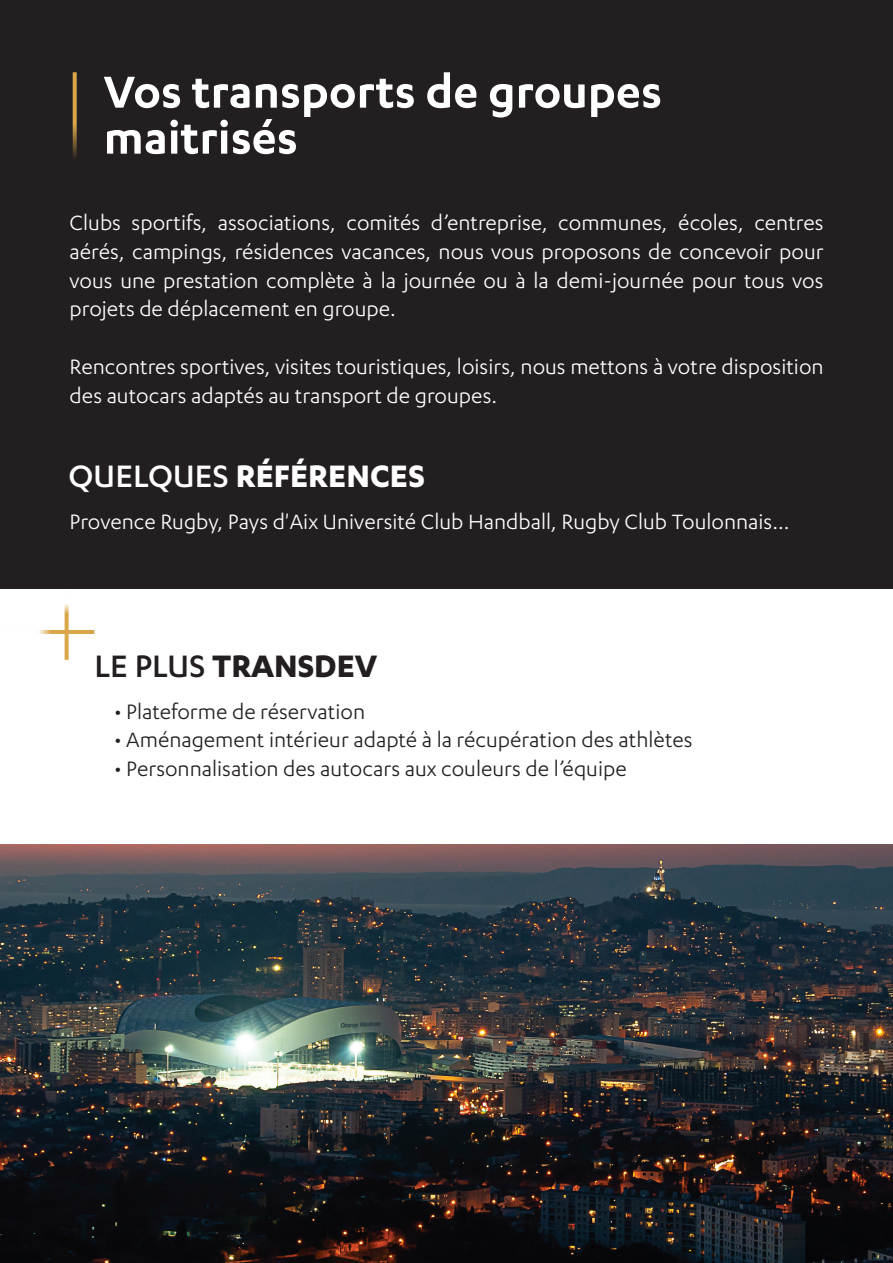
<style>
.page{position:relative;width:893px;height:1263px;background:#fff}
.page>*{position:absolute;margin:0;border:0;box-sizing:border-box;transform-origin:0 0}
.t1{font:600 52.05px/46px "Karbon";color:#fff}
.t2{font:700 36px "Karbon";color:#fff}
.t3{font:700 36px "Karbon";color:#231f20}
.t4{font:24px/28.8px "Karbon";color:#fff;text-align:justify}
.t5{font:24px "Karbon";color:#231f20}
.s1{font-weight:500}
</style>
<div class="page">
<svg style="left:65px;top:604px;width:4px;height:56px"></svg>
<svg style="left:39px;top:630px;width:55px;height:4px"></svg>
<div style="left:0;top:0;width:893px;height:589px;background:#231f20"></div>
<svg style="left:73px;top:72px;width:4px;height:86px"></svg>
<img style="left:0;top:844px;width:893px;height:419px">
<p class="t1" style="left:104px;top:67px;width:560px">Vos transports de groupes maitrisés</p>
<p class="t4" style="left:70px;top:208px;width:756px">Clubs sportifs, associations, comités d’entreprise, communes, écoles, centres aérés, campings, résidences vacances, nous vous proposons de concevoir pour vous une prestation complète à la journée ou à la demi-journée pour tous vos projets de déplacement en groupe.</p>
<p class="t4" style="left:70px;top:352px;width:756px">Rencontres sportives, visites touristiques, loisirs, nous mettons à votre disposition des autocars adaptés au transport de groupes.</p>
<p class="t2" style="left:69px;top:456px;width:358px"><span class="s1">QUELQUES</span> RÉFÉRENCES</p>
<p class="t4" style="left:70px;top:507px;width:721px">Provence Rugby, Pays d'Aix Université Club Handball, Rugby Club Toulonnais...</p>
<p class="t3" style="left:94px;top:645px;width:284px"><span class="s1">LE PLUS</span> TRANSDEV</p>
<p class="t5" style="left:114px;top:698px;width:253px">• Plateforme de réservation</p>
<p class="t5" style="left:114px;top:727px;width:580px">• Aménagement intérieur adapté à la récupération des athlètes</p>
<p class="t5" style="left:114px;top:756px;width:514px">• Personnalisation des autocars aux couleurs de l’équipe</p>
</div>
